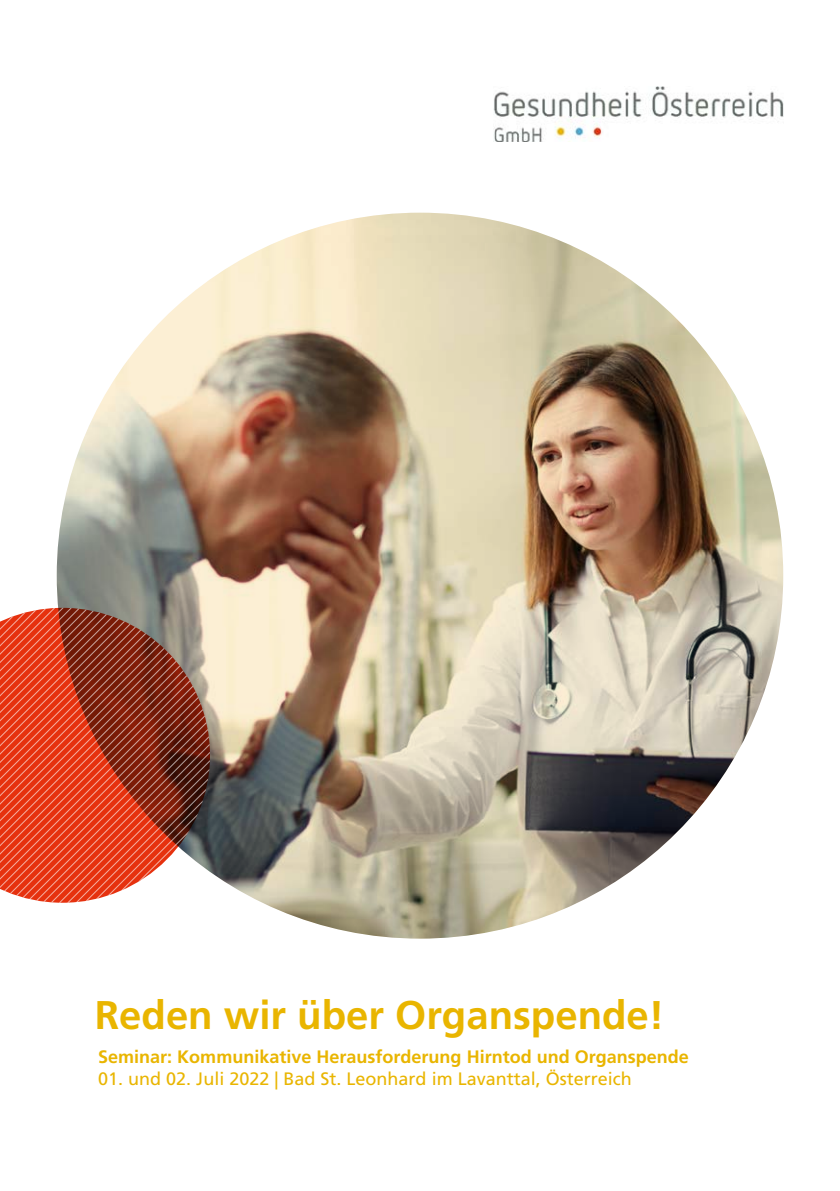
<style>
.page{position:relative;width:840px;height:1191px;background:#fff}
.page>*{position:absolute;margin:0;border:0;box-sizing:border-box;transform-origin:0 0}
.t1{font:700 40px "Frutiger";color:#e9b500}
.t2{font:700 18px "Frutiger";color:#e9b500}
.t3{font:18px "Frutiger";color:#e9b500}
</style>
<div class="page">
<img style="left:493px;top:87px;width:289px;height:55px">
<img style="left:57px;top:213px;width:725px;height:725px;border-radius:50%">
<svg style="left:0;top:608px;width:210px;height:294px;background:#bf4e38"></svg>
<h1 class="t1" style="left:95px;top:991px;width:570px">Reden wir über Organspende!</h1>
<p class="t2" style="left:98px;top:1046px;width:592px">Seminar: Kommunikative Herausforderung Hirntod und Organspende</p>
<p class="t3" style="left:98px;top:1068px;width:535px">01. und 02. Juli 2022 | Bad St. Leonhard im Lavanttal, Österreich</p>
</div>
